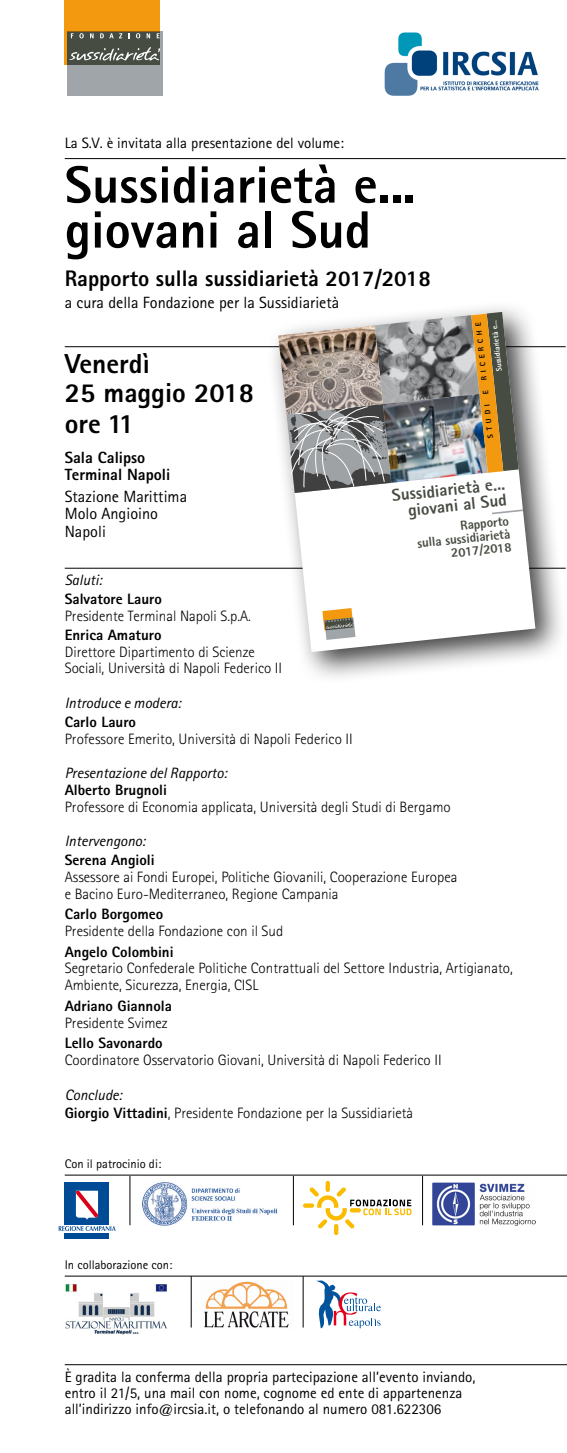
<style>
.page{position:relative;width:567px;height:1453px;background:#fff}
.page>*{position:absolute;margin:0;border:0;box-sizing:border-box;transform-origin:0 0}
.t1{font:800 52.5px/45px "Rotis Sans Serif";color:#000}
.t2{font:800 27.5px/28.6px "Rotis Sans Serif";color:#000}
.t3{font:800 22.5px "Rotis Sans Serif";color:#000}
.t4{font:800 17px/16.5px "Rotis Sans Serif";color:#464c42;text-align:right}
.t5{font:16.25px/17.5px "Rotis Sans Serif";color:#000}
.t6{font:800 16.25px/17.5px "Rotis Sans Serif";color:#000}
.t7{font:300 15px/16.9px "Rotis Sans Serif";color:#000}
.t8{font:15px/16.2px "Rotis Sans Serif";color:#000}
.t9{font:800 15px "Rotis Sans Serif";color:#000}
.t10{font:italic 15px "Rotis Sans Serif";color:#000}
.t11{font:800 13.12px/13.1px "Rotis Sans Serif";color:#464c42;text-align:right}
.t12{font:12.5px "Rotis Sans Serif";color:#000}
.t13{font:800 7.62px "Rotis Sans Serif";color:#fff}
.t14{font:800 7.62px "Rotis Sans Serif";color:#000}
.s1{font-weight:400;font-style:italic}
.s2{font-weight:800}
</style>
<div class="page">
<img style="left:142px;top:1182px;width:136px;height:44px">
<img style="left:65px;top:1284px;width:102px;height:51px">
<img style="left:204px;top:1281px;width:85px;height:47px">
<img style="left:432px;top:1182px;width:104px;height:44px">
<hr style="left:65px;top:568px;width:501px;height:1px;background:#000">
<hr style="left:65px;top:346px;width:501px;height:1px;background:#000">
<hr style="left:65px;top:1175px;width:502px;height:1px;background:#000">
<hr style="left:65px;top:1276px;width:502px;height:1px;background:#000">
<hr style="left:65px;top:1364px;width:502px;height:1px;background:#000">
<hr style="left:65px;top:158px;width:501px;height:1px;background:#000">
<hr style="left:130px;top:1176px;width:1px;height:49px;background:#000">
<hr style="left:422px;top:1176px;width:1px;height:49px;background:#000">
<hr style="left:293px;top:1176px;width:1px;height:49px;background:#000">
<hr style="left:191px;top:1276px;width:1px;height:51px;background:#000">
<hr style="left:303px;top:1276px;width:1px;height:51px;background:#000">
<div style="left:64px;top:0;width:96px;height:64px;background:#f39910"></div>
<div style="left:67px;top:32px;width:96px;height:64px;background:#a0a5a9"></div>
<div style="left:67px;top:32px;width:93px;height:32px;background:#464c42"></div>
<svg style="left:71px;top:33px;width:13px;height:5px"></svg>
<svg style="left:90px;top:33px;width:4px;height:5px"></svg>
<svg style="left:100px;top:33px;width:22px;height:5px"></svg>
<svg style="left:136px;top:33px;width:4px;height:5px"></svg>
<svg style="left:147px;top:33px;width:3px;height:5px"></svg>
<svg style="left:157px;top:33px;width:3px;height:5px"></svg>
<svg style="left:69px;top:47px;width:91px;height:14px"></svg>
<div style="left:266px;top:299px;width:301px;height:385px;background:#000;opacity:.75"></div>
<svg style="left:278px;top:312px;width:257px;height:340px"></svg>
<svg style="left:322px;top:608px;width:33px;height:32px"></svg>
<svg style="left:490px;top:508px;width:35px;height:7px"></svg>
<img style="left:278px;top:325px;width:8px;height:89px">
<img style="left:384px;top:32px;width:155px;height:64px">
<div style="left:65px;top:1182px;width:44px;height:56px;background:#004b95"></div>
<div style="left:57px;top:1225px;width:60px;height:7px;background:#aec5dd"></div>
<svg style="left:59px;top:1226px;width:57px;height:5px"></svg>
<svg style="left:76px;top:1191px;width:22px;height:29px"></svg>
<svg style="left:316px;top:1280px;width:65px;height:49px"></svg>
<div style="left:303px;top:1203px;width:11px;height:5px;background:#fabb00;border-radius:2px"></div>
<svg style="left:326px;top:1181px;width:4px;height:11px"></svg>
<hr style="left:334px;top:1224px;width:4px;height:11px;background:#fabb00;border-radius:2px">
<svg style="left:309px;top:1187px;width:102px;height:41px"></svg>
<img style="left:286px;top:312px;width:233px;height:181px">
<p class="t8" style="left:65px;top:135px;width:281px">La S.V. è invitata alla presentazione del volume:</p>
<h1 class="t1" style="left:65px;top:162px;width:352px">Sussidiarietà e... giovani al Sud</h1>
<h3 class="t3" style="left:65px;top:264px;width:368px">Rapporto sulla sussidiarietà 2017/2018</h3>
<p class="t5" style="left:65px;top:294px;width:276px">a cura della Fondazione per la Sussidiarietà</p>
<h2 class="t2" style="left:65px;top:349px;width:191px">Venerdì<br>25 maggio 2018</h2>
<h2 class="t2" style="left:65px;top:409px;width:71px">ore 11</h2>
<p class="t6" style="left:65px;top:448px;width:107px">Sala Calipso<br>Terminal Napoli</p>
<p class="t5" style="left:65px;top:487px;width:124px">Stazione Marittima<br>Molo Angioino<br>Napoli</p>
<p class="t14" style="left:480px;top:381px;width:60px;rotate:-96deg">RICERCHE</p>
<p class="t13" style="left:494px;top:372px;width:53px;rotate:-96deg">Sussidiarietà e...</p>
<p class="t14" style="left:486px;top:439px;width:36px;rotate:-96deg">STUDI</p>
<p class="t4" style="left:391px;top:487px;width:115px;rotate:-6deg">Sussidiarietà e... giovani al Sud</p>
<p class="t11" style="left:415px;top:523px;width:95px;rotate:-6deg">Rapporto<br>sulla sussidiarietà<br>2017/2018</p>
<p class="t10" style="left:65px;top:571px;width:39px">Saluti:</p>
<p class="t9" style="left:65px;top:589px;width:99px">Salvatore Lauro</p>
<p class="t7" style="left:65px;top:607px;width:188px">Presidente Terminal Napoli S.p.A.</p>
<p class="t9" style="left:65px;top:625px;width:98px">Enrica Amaturo</p>
<p class="t7" style="left:65px;top:643px;width:219px">Direttore Dipartimento di Scienze<br>Sociali, Università di Napoli Federico II</p>
<p class="t10" style="left:65px;top:694px;width:118px">Introduce e modera:</p>
<p class="t9" style="left:65px;top:712px;width:73px">Carlo Lauro</p>
<p class="t7" style="left:65px;top:730px;width:289px">Professore Emerito, Università di Napoli Federico II</p>
<p class="t10" style="left:65px;top:764px;width:164px">Presentazione del Rapporto:</p>
<p class="t9" style="left:65px;top:780px;width:104px">Alberto Brugnoli</p>
<p class="t7" style="left:65px;top:798px;width:387px">Professore di Economia applicata, Università degli Studi di Bergamo</p>
<p class="t10" style="left:65px;top:832px;width:82px">Intervengono:</p>
<p class="t9" style="left:65px;top:850px;width:91px">Serena Angioli</p>
<p class="t7" style="left:65px;top:868px;width:394px">Assessore ai Fondi Europei, Politiche Giovanili, Cooperazione Europea e Bacino Euro-Mediterraneo, Regione Campania</p>
<p class="t9" style="left:65px;top:905px;width:100px">Carlo Borgomeo</p>
<p class="t7" style="left:65px;top:923px;width:220px">Presidente della Fondazione con il Sud</p>
<p class="t9" style="left:65px;top:942px;width:110px">Angelo Colombini</p>
<p class="t7" style="left:65px;top:960px;width:449px">Segretario Confederale Politiche Contrattuali del Settore Industria, Artigianato,<br>Ambiente, Sicurezza, Energia, CISL</p>
<p class="t9" style="left:65px;top:996px;width:109px">Adriano Giannola</p>
<p class="t7" style="left:65px;top:1014px;width:105px">Presidente Svimez</p>
<p class="t9" style="left:65px;top:1033px;width:100px">Lello Savonardo</p>
<p class="t7" style="left:65px;top:1051px;width:378px">Coordinatore Osservatorio Giovani, Università di Napoli Federico II</p>
<p class="t7" style="left:65px;top:1085px;width:350px;line-height:18.6px"><span class="s1">Conclude:<br></span><span class="s2">Giorgio Vittadini</span>, Presidente Fondazione per la Sussidiarietà</p>
<p class="t12" style="left:65px;top:1157px;width:98px">Con il patrocinio di:</p>
<p class="t12" style="left:65px;top:1258px;width:109px">In collaborazione con:</p>
<p class="t8" style="left:65px;top:1368px;width:412px">È gradita la conferma della propria partecipazione all’evento inviando, entro il 21/5, una mail con nome, cognome ed ente di appartenenza all’indirizzo info@ircsia.it, o telefonando al numero 081.622306</p>
</div>
